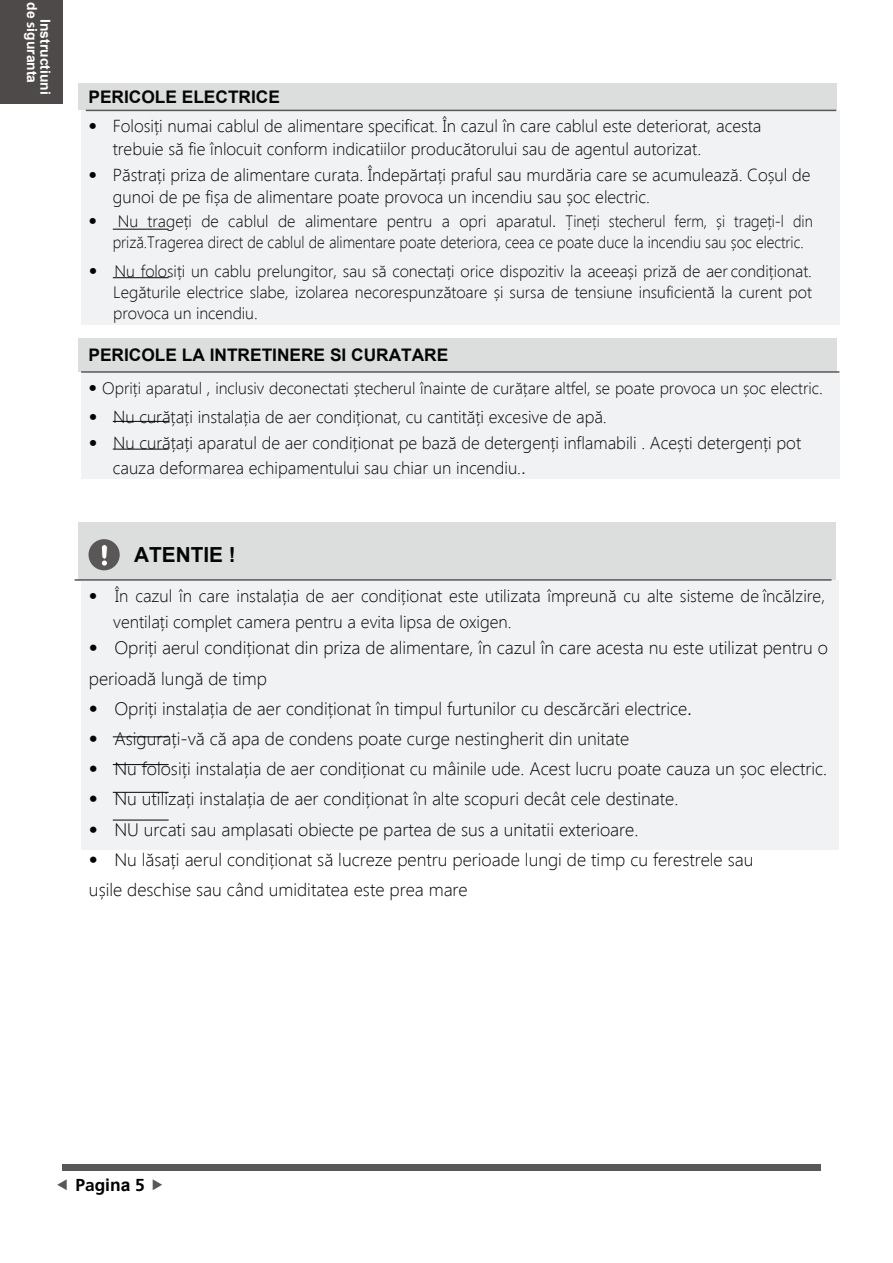
<style>
.page{position:relative;width:893px;height:1263px;background:#fff}
.page>*{position:absolute;margin:0;border:0;box-sizing:border-box;transform-origin:0 0}
.t1{font:700 20.85px "Arial";color:#050604}
.t2{font:300 18px/30.3px "Segoe UI";color:#050604}
.t3{font:300 17.4px/22.6px "Segoe UI";color:#050604}
.t4{font:700 17.4px "Arial";color:#050604}
.t5{font:700 17.4px "Frutiger LT Std";color:#000}
.t6{font:300 16.5px/20.9px "Segoe UI";color:#050604}
.t7{font:700 13.8px "Arial";color:#fff}
.t8{font:700 13.8px "Frutiger LT Std";color:#fff}
.s1{font-family:"Frutiger"}
.s2{font-family:"Frutiger";font-size:17.4px}
.s3{font-size:17.4px}
.s4{font-family:"Frutiger";font-size:18.75px}
.s5{font-family:"Frutiger";font-size:19.5px}
.s6{font-family:"Arial"}
</style>
<div class="page">
<div style="left:0;top:0;width:62px;height:103px;background:#4d4a49"></div>
<div style="left:63px;top:1165px;width:758px;height:6px;background:#5a5757"></div>
<div style="left:78px;top:84px;width:758px;height:26px;background:#dcdddd"></div>
<div style="left:81px;top:110px;width:758px;height:214px;background:#f0f2f3"></div>
<hr style="left:86px;top:110px;width:750px;height:1px;background:#5a5757">
<hr style="left:113px;top:229px;width:56px;height:1px;background:#050604">
<hr style="left:113px;top:277px;width:56px;height:1px;background:#050604">
<div style="left:78px;top:339px;width:758px;height:33px;background:#dcdddd"></div>
<div style="left:81px;top:372px;width:758px;height:107px;background:#f0f2f3"></div>
<hr style="left:81px;top:371px;width:758px;height:2px;background:#5a5757">
<hr style="left:113px;top:421px;width:56px;height:1px;background:#050604">
<hr style="left:113px;top:449px;width:56px;height:1px;background:#050604">
<div style="left:78px;top:522px;width:757px;height:59px;background:#dcdddd"></div>
<div style="left:81px;top:580px;width:757px;height:269px;background:#f0f2f3"></div>
<hr style="left:75px;top:579px;width:757px;height:2px;background:#5a5757">
<div style="left:89px;top:539px;width:31px;height:31px;background:#5a5757;border-radius:50%"></div>
<svg style="left:101px;top:539px;width:7px;height:27px"></svg>
<hr style="left:113px;top:736px;width:56px;height:1px;background:#050604">
<hr style="left:113px;top:764px;width:56px;height:1px;background:#050604">
<hr style="left:113px;top:792px;width:56px;height:1px;background:#050604">
<hr style="left:113px;top:820px;width:56px;height:1px;background:#050604">
<p class="t7" style="left:40px;top:2px;width:82px;rotate:90deg">de iguranta</p>
<p class="t7" style="left:53px;top:19px;width:77px;rotate:90deg">Instructiuni</p>
<p class="t8" style="left:40px;top:22px;width:8px;rotate:90deg">s</p>
<p class="t4" style="left:89px;top:87px;width:193px">PERICOLE ELECTRICE</p>
<p class="t3" style="left:113px;top:114px;width:650px;text-indent:-24px"><span class="s1">•</span> Folosiți numai cablul de alimentare specificat. În cazul în care cablul este deteriorat, acesta trebuie să fie înlocuit conform indicatiilor producătorului sau de agentul autorizat.</p>
<p class="t3" style="left:113px;top:162px;width:699px;text-indent:-24px"><span class="s1">•</span> Păstrați priza de alimentare curata. Îndepărtați praful sau murdăria care se acumulează. Coșul de gunoi de pe fișa de alimentare poate provoca un incendiu sau șoc electric.</p>
<p class="t6" style="left:113px;top:210px;width:701px;text-indent:-24px"><span class="s2">•</span> Nu trageți de cablul de alimentare pentru a opri aparatul<span class="s1">.</span> Țineți stecherul ferm, și trageți-l din priză.Tragerea direct de cablul de alimentare poate deteriora, ceea ce poate duce la incendiu sau șoc electric.</p>
<p class="t6" style="left:113px;top:259px;width:700px;text-align:justify;text-indent:-24px"><span class="s2">•</span> Nu folosiți un cablu prelungitor, sau să conectați orice dispozitiv la aceeași priză de aer condiționat.<br>Legăturile electrice slabe, izolarea necorespunzătoare și sursa de tensiune insuficientă la curent pot provoca un incendiu.</p>
<p class="t4" style="left:89px;top:346px;width:361px">PERICOLE LA INTRETINERE SI CURATARE</p>
<p class="t6" style="left:89px;top:376px;width:736px"><span class="s2">•</span> Opriți aparatul , inclusiv deconectati ștecherul înainte de curățare altfel, se poate provoca un șoc electric<span class="s3">.</span></p>
<p class="t3" style="left:89px;top:404px;width:519px"><span class="s1">•</span> Nu curățați instalația de aer condiționat, cu cantități excesive de apă.</p>
<p class="t3" style="left:89px;top:430px;width:714px"><span class="s1">•</span> Nu curățați aparatul de aer condiționat pe bază de detergenți inflamabili . Acești detergenți pot</p>
<p class="t3" style="left:113px;top:456px;width:415px">cauza deformarea echipamentului sau chiar un incendiu.<span class="s4">.</span></p>
<p class="t1" style="left:134px;top:543px;width:103px">ATENTIE !</p>
<p class="t3" style="left:113px;top:581px;width:713px;line-height:26.4px;text-indent:-24px"><span class="s1">•</span> În cazul în care instalația de aer condiționat este utilizata împreună cu alte sisteme de încălzire, ventilați complet camera pentru a evita lipsa de oxigen.</p>
<p class="t2" style="left:89px;top:632px;width:740px"><span class="s1">•</span> Opriți aerul condiționat din priza de alimentare, în cazul în care acesta nu este utilizat pentru o perioadă lungă de timp</p>
<p class="t2" style="left:89px;top:692px;width:605px"><span class="s1">•</span> Opriți instalația de aer condiționat în timpul furtunilor cu descărcări electrice<span class="s5">.</span></p>
<p class="t2" style="left:89px;top:722px;width:542px"><span class="s1">•</span> Asigurați-vă că apa de condens poate curge nestingherit din unitate</p>
<p class="t2" style="left:89px;top:753px;width:740px"><span class="s1">•</span> Nu folosiți instalația de aer condiționat cu mâinile ude. Acest lucru poate cauza un șoc electric.</p>
<p class="t2" style="left:89px;top:783px;width:591px"><span class="s1">•</span> Nu utilizați instalația de aer condiționat în alte scopuri decât cele destinate.</p>
<p class="t2" style="left:89px;top:813px;width:551px"><span class="s1">•</span> NU urcati sau amplasati obiecte pe partea de sus a unitatii exterioare.</p>
<p class="t2" style="left:89px;top:843px;width:666px"><span class="s1">•</span> Nu lăsați aerul condiționat să lucreze pentru perioade lungi de timp cu ferestrele sau ușile deschise sau când umiditatea este prea mare</p>
<p class="t5" style="left:75px;top:1175px;width:71px">Pag<span class="s6">ina</span> 5</p>
</div>
